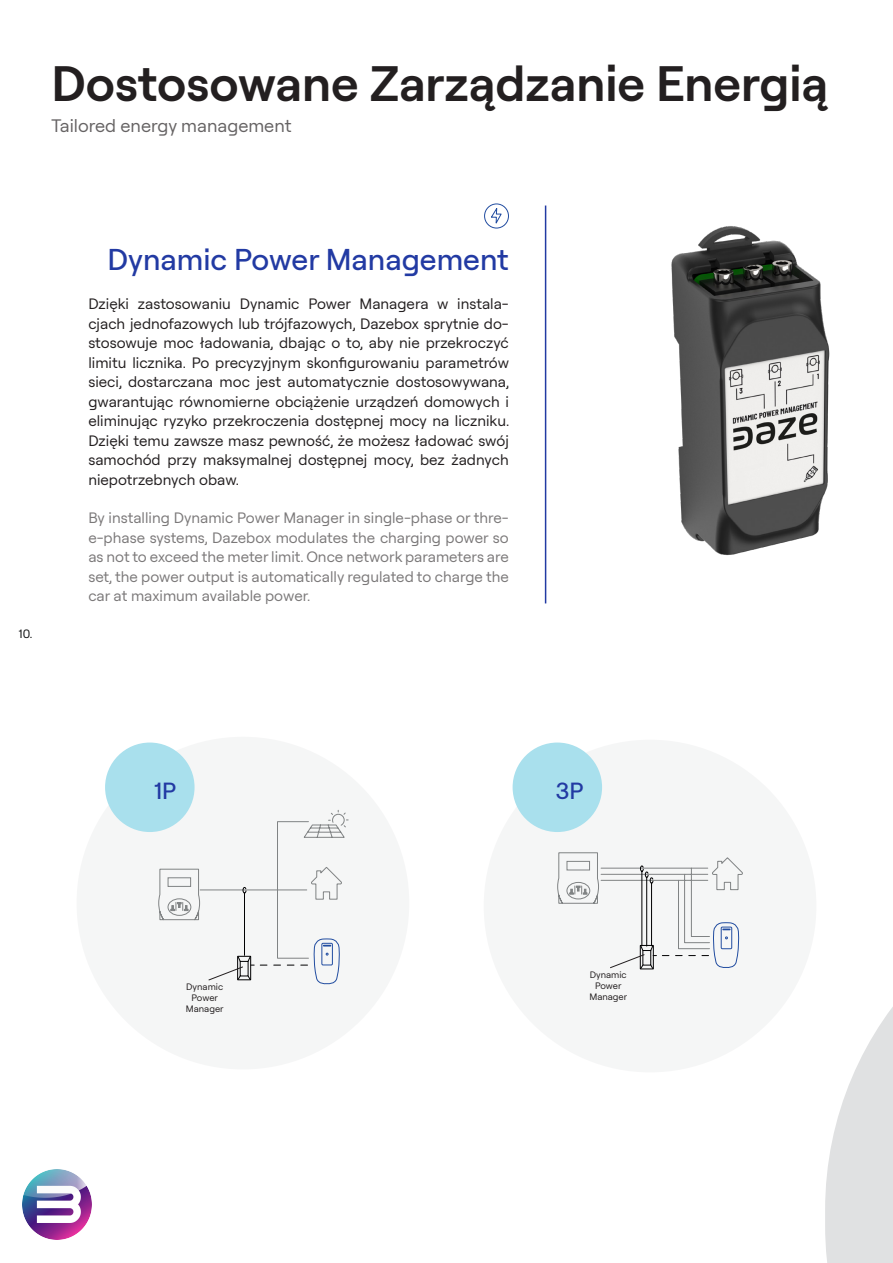
<style>
.page{position:relative;width:893px;height:1263px;background:#fff}
.page>*{position:absolute;margin:0;border:0;box-sizing:border-box;transform-origin:0 0}
.t1{font:600 49.5px "Roobert";color:#231f20}
.t2{font:500 30px "Roobert";color:#223aa3}
.t3{font:500 23.25px "Roobert";color:#223aa3}
.t4{font:18px "Roobert";color:#231f20}
.t5{font:15px/19.5px "Roobert";color:#231f20;text-align:justify}
.t6{font:12px "Roobert";color:#111314}
.t7{font:9.3px/11.1px "Roobert";color:#231f20;text-align:center}
</style>
<div class="page">
<svg style="left:825px;top:1007px;width:68px;height:256px"></svg>
<hr style="left:545px;top:206px;width:1px;height:397px;background:#223aa3">
<div style="left:484px;top:204px;width:25px;height:24px;border:1px solid #214ca0;border-radius:50%"></div>
<svg style="left:490px;top:208px;width:12px;height:18px"></svg>
<img style="left:671px;top:226px;width:159px;height:330px">
<div style="left:77px;top:737px;width:332px;height:332px;background:#f5f6f6;border-radius:50%"></div>
<div style="left:484px;top:740px;width:332px;height:332px;background:#f5f6f6;border-radius:50%"></div>
<svg style="left:158px;top:810px;width:191px;height:174px"></svg>
<svg style="left:557px;top:852px;width:186px;height:118px"></svg>
<div style="left:105px;top:742px;width:90px;height:90px;background:#a9e0ed;border-radius:50%"></div>
<div style="left:513px;top:742px;width:89px;height:90px;background:#a9e0ed;border-radius:50%"></div>
<img style="left:22px;top:1169px;width:70px;height:70px">
<p class="t1" style="left:52px;top:47px;width:778px">Dostosowane Zarządzanie Energią</p>
<p class="t4" style="left:52px;top:113px;width:241px">Tailored energy management</p>
<p class="t6" style="left:19px;top:625px;width:15px">10.</p>
<p class="t2" style="left:108px;top:238px;width:403px">Dynamic Power Management</p>
<p class="t5" style="left:88px;top:293px;width:422px">Dzięki zastosowaniu Dynamic Power Managera w instala&shy;cjach jednofazowych lub trójfazowych, Dazebox sprytnie do&shy;stosowuje moc ładowania, dbając o to, aby nie przekroczyć limitu licznika. Po precyzyjnym skonfigurowaniu parametrów sieci, dostarczana moc jest automatycznie dostosowywana, gwarantując równomierne obciążenie urządzeń domowych i eliminując ryzyko przekroczenia dostępnej mocy na liczniku.<br>Dzięki temu zawsze masz pewność, że możesz ładować swój samochód przy maksymalnej dostępnej mocy, bez żadnych niepotrzebnych obaw.</p>
<p class="t5" style="left:88px;top:507px;width:422px">By installing Dynamic Power Manager in single-phase or thre&shy;e-phase systems, Dazebox modulates the charging power so as not to exceed the meter limit. Once network parameters are set, the power output is automatically regulated to charge the car at maximum available power.</p>
<p class="t3" style="left:154px;top:774px;width:23px">1P</p>
<p class="t3" style="left:556px;top:774px;width:29px">3P</p>
<p class="t7" style="left:186px;top:980px;width:39px">Dynamic<br>Power<br>Manager</p>
<p class="t7" style="left:589px;top:968px;width:39px">Dynamic<br>Power<br>Manager</p>
</div>
